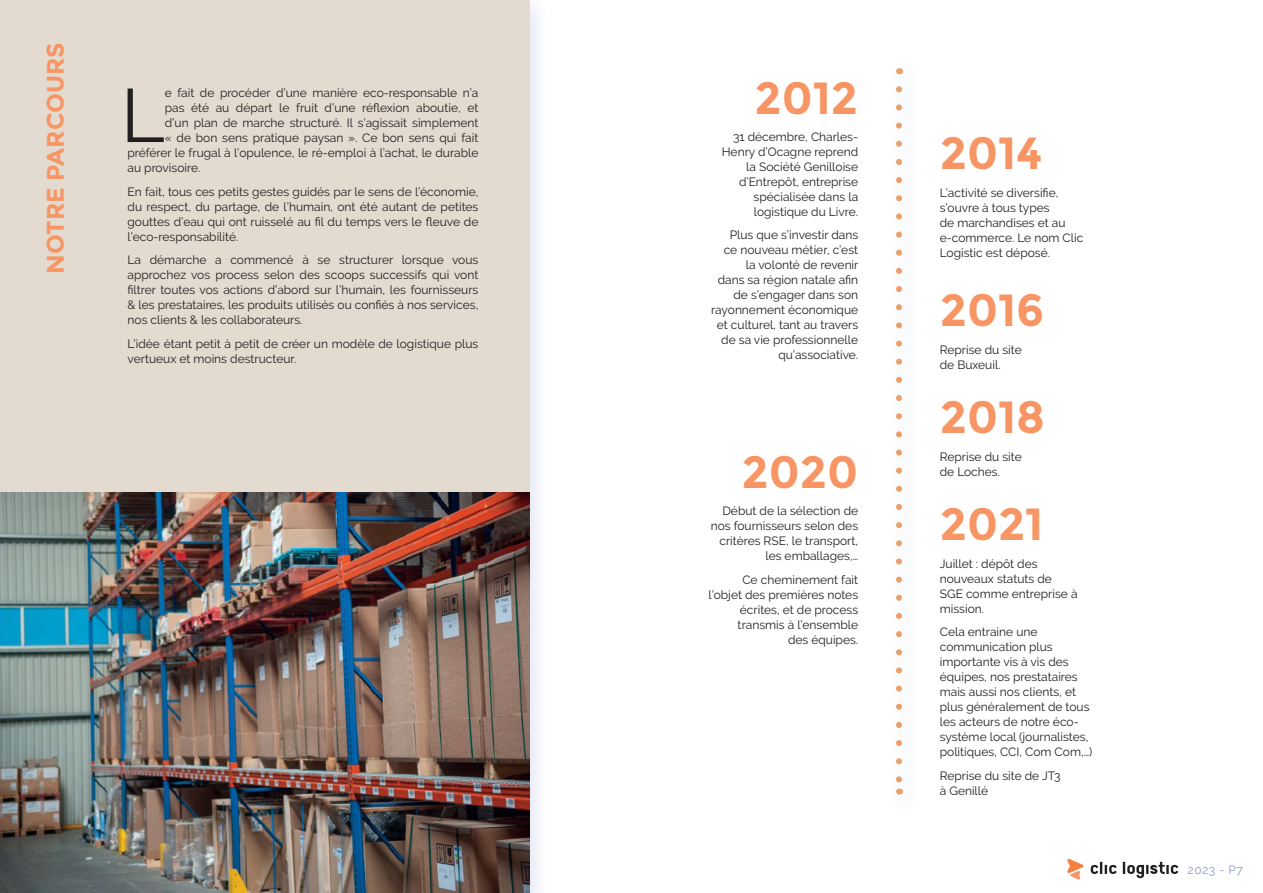
<style>
.page{position:relative;width:1263px;height:893px;background:#fff}
.page>*{position:absolute;margin:0;border:0;box-sizing:border-box;transform-origin:0 0}
.t1{font:75.45px "Raleway";color:#231f20}
.t2{font:700 45px "Montserrat";color:#f79664}
.t3{font:700 24px "Montserrat";color:#f79664}
.t4{font:12px/15px "Raleway";color:#231f20}
.t5{font:12px "Raleway";letter-spacing:.04em;color:#8499ce}
</style>
<div class="page">
<svg style="left:1067px;top:859px;width:17px;height:20px"></svg>
<svg style="left:1091px;top:862px;width:26px;height:12px"></svg>
<svg style="left:1123px;top:862px;width:55px;height:17px"></svg>
<div style="left:0;top:0;width:550px;height:893px;background:#7990c9;opacity:.2"></div>
<div style="left:0;top:0;width:529px;height:893px;background:#e3dbcf"></div>
<svg style="left:896px;top:89px;width:6px;height:694px"></svg>
<img style="left:0;top:492px;width:529px;height:401px">
<h3 class="t3" style="left:41px;top:274px;width:233px;rotate:-90deg">NOTRE PARCOURS</h3>
<h1 class="t1" style="left:121px;top:72px;width:45px">L</h1>
<p class="t4" style="left:165px;top:85px;width:315px">e fait de procéder d’une manière eco-responsable n’a</p>
<p class="t4" style="left:165px;top:100px;width:315px">pas été au départ le fruit d’une réflexion aboutie, et</p>
<p class="t4" style="left:165px;top:115px;width:315px">d’un plan de marche structuré. Il s’agissait simplement</p>
<p class="t4" style="left:165px;top:130px;width:315px">« de bon sens pratique paysan ». Ce bon sens qui fait</p>
<p class="t4" style="left:128px;top:145px;width:352px">préférer le frugal à l’opulence, le ré-emploi à l’achat, le durable</p>
<p class="t4" style="left:128px;top:160px;width:74px">au provisoire.</p>
<p class="t4" style="left:128px;top:184px;width:352px;text-align:justify">En fait, tous ces petits gestes guidés par le sens de l’économie, du respect, du partage, de l’humain, ont été autant de petites gouttes d’eau qui ont ruisselé au fil du temps vers le fleuve de l’eco-responsabilité.</p>
<p class="t4" style="left:128px;top:252px;width:352px;text-align:justify">La démarche a commencé à se structurer lorsque vous approchez vos process selon des scoops successifs qui vont filtrer toutes vos actions d’abord sur l’humain, les fournisseurs &amp; les prestataires, les produits utilisés ou confiés à nos services, nos clients &amp; les collaborateurs.</p>
<p class="t4" style="left:128px;top:336px;width:352px">L’idée étant petit à petit de créer un modèle de logistique plus vertueux et moins destructeur.</p>
<h2 class="t2" style="left:754px;top:71px;width:105px">2012</h2>
<p class="t4" style="left:722px;top:129px;width:138px;text-align:right">31 décembre, Charles-<br>Henry d’Ocagne reprend la Société Genilloise d’Entrepôt, entreprise spécialisée dans la logistique du Livre.</p>
<p class="t4" style="left:711px;top:228px;width:149px;text-align:right">Plus que s’investir dans<br>ce nouveau métier, c’est<br>la volonté de revenir<br>dans sa région natale afin de s’engager dans son rayonnement économique et culturel, tant au travers de sa vie professionnelle qu’associative.</p>
<h2 class="t2" style="left:742px;top:445px;width:118px">2020</h2>
<p class="t4" style="left:711px;top:503px;width:149px;text-align:right">Début de la sélection de nos fournisseurs selon des critères RSE, le transport, les emballages,…</p>
<p class="t4" style="left:708px;top:572px;width:151px;text-align:right">Ce cheminement fait l’objet des premières notes écrites, et de process transmis à l’ensemble<br>des équipes.</p>
<h2 class="t2" style="left:940px;top:127px;width:104px">2014</h2>
<p class="t4" style="left:940px;top:185px;width:145px">L’activité se diversifie, s’ouvre à tous types<br>de marchandises et au e-commerce. Le nom Clic<br>Logistic est déposé.</p>
<h2 class="t2" style="left:940px;top:284px;width:106px">2016</h2>
<p class="t4" style="left:940px;top:342px;width:83px">Reprise du site de Buxeuil.</p>
<h2 class="t2" style="left:940px;top:391px;width:107px">2018</h2>
<p class="t4" style="left:940px;top:449px;width:83px">Reprise du site de Loches.</p>
<h2 class="t2" style="left:940px;top:498px;width:105px">2021</h2>
<p class="t4" style="left:940px;top:556px;width:139px">Juillet : dépôt des nouveaux statuts de<br>SGE comme entreprise à mission.</p>
<p class="t4" style="left:940px;top:624px;width:154px">Cela entraine une communication plus importante vis à vis des équipes, nos prestataires mais aussi nos clients, et plus généralement de tous les acteurs de notre éco&shy;système local (journalistes, politiques, CCI, Com Com,…)</p>
<p class="t4" style="left:940px;top:768px;width:122px">Reprise du site de JT3 à Genillé</p>
<p class="t5" style="left:1187px;top:863px;width:57px">2023 - P7</p>
</div>
